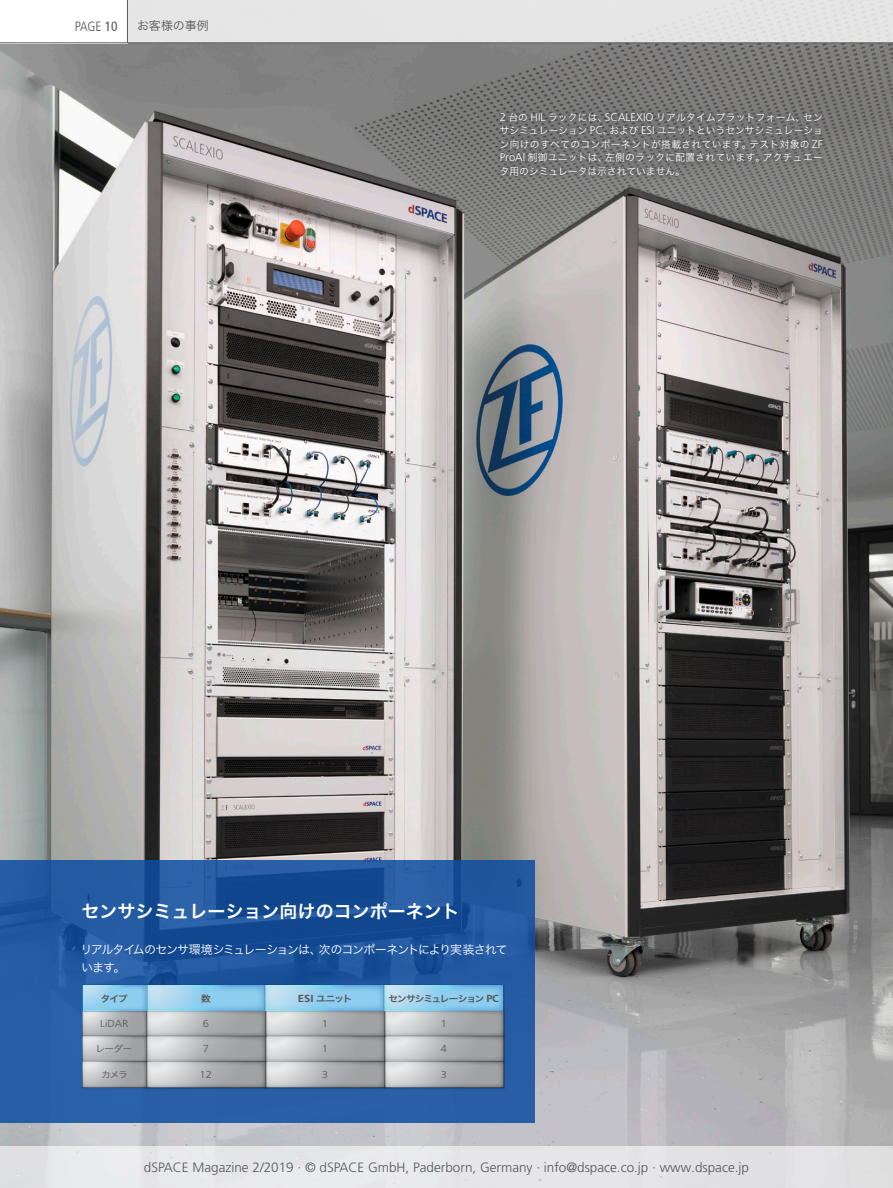
<style>
.page{position:relative;width:893px;height:1188px;background:#fff}
.page>*{position:absolute;margin:0;border:0;box-sizing:border-box;transform-origin:0 0}
.J_HL_14_18_light_c10{font:18px "Hira Kaku Pro W6";color:#fff}
.t1{font:300 13.5px "Frutiger LT Pro";color:#57585a}
.t2{font:300 condensed 13.5px "Frutiger LT Pro";color:#57585a}
.copy_9_12_light_80k{font:12px/18px "Hira Kaku Pro W3";letter-spacing:-.09em;color:#fff}
.J_Heder_Left{font:12px "Hira Kaku Pro W3";letter-spacing:-.015em;color:#57585a}
.t3{font:300 10.2px "Frutiger LT Pro";color:#575756;scale:1.07 1}
.t4{font:300 10.05px "Frutiger LT Pro";color:#575756;scale:1.11 1}
.t5{font:300 10.05px "Frutiger LT Pro";color:#575756;scale:1.07 1}
.BU_7_5_9_light_itali{font:9.75px/13.5px "Hira Kaku Pro W3";letter-spacing:.03em;color:#fff;text-align:justify}
.t6{font:9px "Hira Kaku Pro W6";letter-spacing:-.105em;color:#575756;scale:1.07 1}
.t7{font:9px "Hira Kaku Pro W3";letter-spacing:-.095em;color:#575756;scale:1.07 1}
.t8{font:9px "Hira Kaku Pro W6";letter-spacing:-.105em;color:#575756;scale:1.11 1}
.s1{font-weight:400}
.s2{font-family:"Frutiger LT Pro";font-weight:300;font-size:11.1px}
.s3{font-family:"Frutiger LT Pro";font-weight:700;font-size:10.2px}
</style>
<div class="page">
<img style="left:0;top:44px;width:893px;height:1102px">
<div style="left:127px;top:0;width:766px;height:43px;background:#e6e6e6"></div>
<hr style="left:0;top:43px;width:893px;height:1px;background:#57585a">
<hr style="left:127px;top:0;width:1px;height:43px;background:#57585a">
<svg style="left:494px;top:106px;width:335px;height:75px;background:#70706f"></svg>
<svg style="left:0;top:861px;width:534px;height:262px;background:#21579e"></svg>
<img style="left:503px;top:1008px;width:4px;height:26px">
<img style="left:503px;top:1034px;width:4px;height:25px">
<img style="left:388px;top:1059px;width:119px;height:33px">
<img style="left:269px;top:1087px;width:119px;height:5px">
<img style="left:143px;top:1087px;width:126px;height:5px">
<img style="left:80px;top:1009px;width:3px;height:25px">
<img style="left:80px;top:1034px;width:3px;height:26px">
<svg style="left:83px;top:1013px;width:420px;height:74px;background:#b4b6b8"></svg>
<img style="left:80px;top:1060px;width:69px;height:31px">
<svg style="left:83px;top:1062px;width:63px;height:25px;background:#b3b4b7"></svg>
<img style="left:144px;top:984px;width:119px;height:30px">
<svg style="left:149px;top:985px;width:114px;height:26px;background:#93ceed"></svg>
<img style="left:263px;top:984px;width:119px;height:30px">
<svg style="left:265px;top:985px;width:117px;height:26px;background:#93cfed"></svg>
<img style="left:382px;top:984px;width:124px;height:30px">
<svg style="left:384px;top:985px;width:119px;height:26px;background:#93ceed"></svg>
<img style="left:81px;top:984px;width:68px;height:29px">
<svg style="left:83px;top:985px;width:63px;height:26px;background:#90ceee"></svg>
<div style="left:0;top:1146px;width:893px;height:42px;background:#e6e6e9"></div>
<p class="t2" style="left:75px;top:18px;width:44px">PAGE <span class="s1">10</span></p>
<p class="J_Heder_Left" style="left:137px;top:15px;width:73px">お客様の事例</p>
<p class="BU_7_5_9_light_itali" style="left:500px;top:110px;width:325px"><span class="s2">2</span> 台の <span class="s2">HIL</span> ラックには、<span class="s2">SCALEXIO</span> リアルタイムプラットフォーム、センサシミュレーション <span class="s2">PC</span>、および <span class="s2">ESI</span> ユニットというセンサシミュレーション向けのすべてのコンポーネントが搭載されています。テスト対象の <span class="s2">ZF ProAI</span> 制御ユニットは、左側のラックに配置されています。アクチュエータ用のシミュレータは示されていません。</p>
<p class="J_HL_14_18_light_c10" style="left:82px;top:895px;width:379px">センサシミュレーション向けのコンポーネント</p>
<p class="copy_9_12_light_80k" style="left:81px;top:940px;width:428px">リアルタイムのセンサ環境シミュレーションは、次のコンポーネントにより実装されています。</p>
<p class="t6" style="left:101px;top:990px;width:27px">タイプ</p>
<p class="t6" style="left:201px;top:990px;width:11px">数</p>
<p class="t8" style="left:298px;top:990px;width:51px"><span class="s3">ESI</span> ユニット</p>
<p class="t6" style="left:388px;top:990px;width:105px">センサシミュレーション <span class="s3">PC</span></p>
<p class="t3" style="left:100px;top:1017px;width:28px">LiDAR</p>
<p class="t4" style="left:203px;top:1017px;width:7px">6</p>
<p class="t5" style="left:441px;top:1017px;width:7px">1</p>
<p class="t7" style="left:96px;top:1040px;width:36px">レーダー</p>
<p class="t4" style="left:203px;top:1042px;width:7px">7</p>
<p class="t5" style="left:441px;top:1042px;width:7px">4</p>
<p class="t7" style="left:101px;top:1067px;width:26px">カメラ</p>
<p class="t4" style="left:200px;top:1069px;width:13px">12</p>
<p class="t5" style="left:441px;top:1069px;width:7px">3</p>
<p class="t4" style="left:322px;top:1017px;width:7px">1</p>
<p class="t4" style="left:322px;top:1042px;width:7px">1</p>
<p class="t4" style="left:322px;top:1069px;width:7px">3</p>
<h2 class="t1" style="left:144px;top:1159px;width:607px">dSPACE Magazine 2/2019 · © dSPACE GmbH, Paderborn, Germany · info@dspace.co.jp · www.dspace.jp</h2>
</div>
